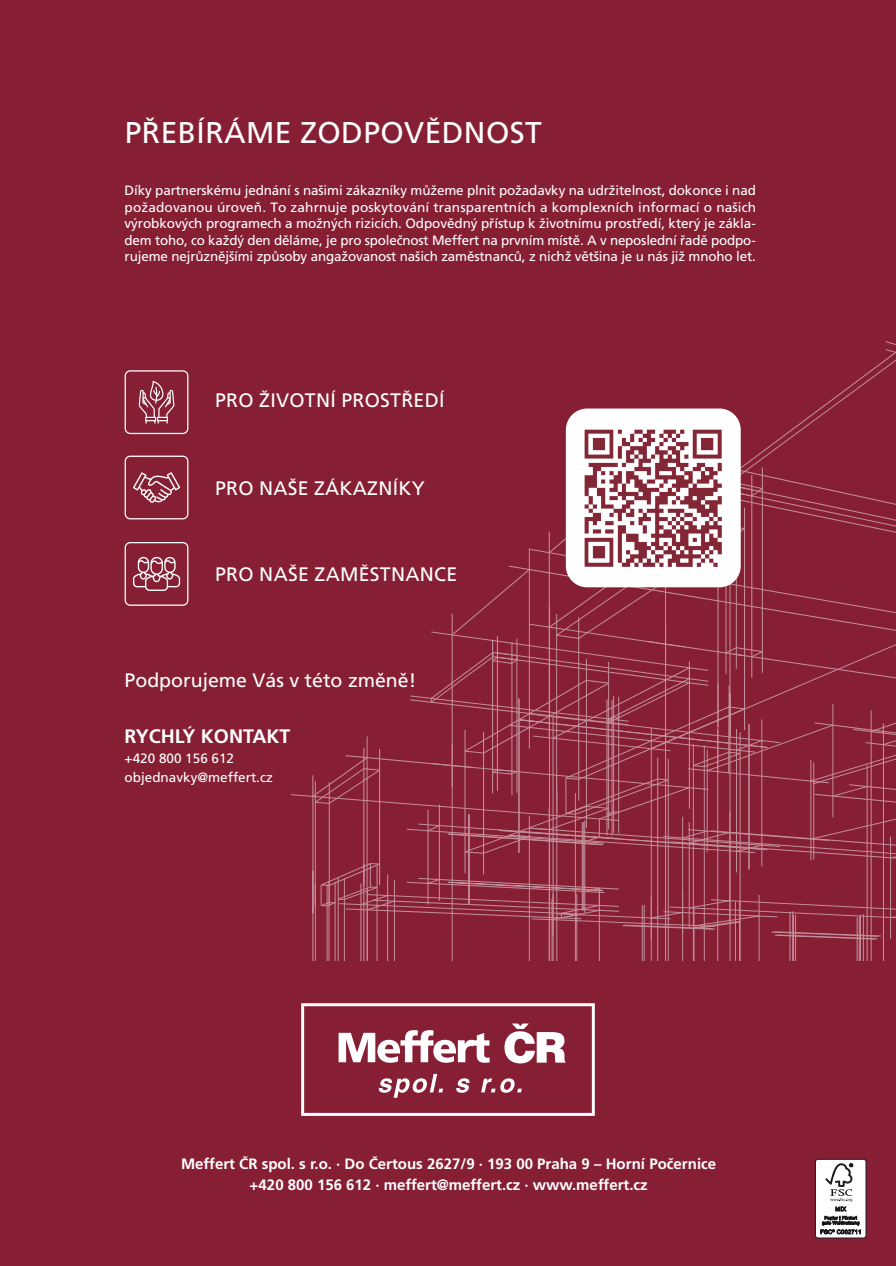
<style>
.page{position:relative;width:896px;height:1266px;background:#fff}
.page>*{position:absolute;margin:0;border:0;box-sizing:border-box;transform-origin:0 0}
.t1{font:30px "Frutiger CE";letter-spacing:.015em;color:#fff}
.t2{font:19.5px "Frutiger CE";letter-spacing:.015em;color:#fff}
.t3{font:700 19.5px "Frutiger CE";color:#fff}
.t4{font:700 15px/21px "Frutiger CE";color:#fff;text-align:center}
.t5{font:13.5px/16.5px "Frutiger CE";letter-spacing:-.01em;color:#fff;text-align:justify}
</style>
<div class="page">
<div style="left:0;top:0;width:895px;height:1265px;background:#871f34"></div>
<svg style="left:125px;top:455px;width:63px;height:64px"></svg>
<svg style="left:125px;top:542px;width:63px;height:63px"></svg>
<svg style="left:125px;top:370px;width:63px;height:64px"></svg>
<svg style="left:291px;top:341px;width:604px;height:619px"></svg>
<svg style="left:504px;top:1023px;width:61px;height:40px"></svg>
<svg style="left:378px;top:1073px;width:65px;height:24px"></svg>
<svg style="left:456px;top:1078px;width:14px;height:14px"></svg>
<svg style="left:481px;top:1078px;width:40px;height:14px"></svg>
<svg style="left:338px;top:1030px;width:151px;height:32px"></svg>
<div style="left:301px;top:1003px;width:293px;height:112px;border:3px solid #fff"></div>
<div style="left:815px;top:1159px;width:50px;height:78px;background:#fff;border-radius:3px"></div>
<div style="left:815px;top:1158px;width:51px;height:80px;border:1px solid #1a1a1a;border-radius:3px"></div>
<svg style="left:820px;top:1163px;width:40px;height:71px"></svg>
<div style="left:573px;top:423px;width:159px;height:149px;background:#fff"></div>
<img style="left:576px;top:421px;width:153px;height:153px">
<h1 class="t1" style="left:125px;top:115px;width:418px">PŘEBÍRÁME ZODPOVĚDNOST</h1>
<p class="t5" style="left:125px;top:182px;width:633px">Díky partnerskému jednání s našimi zákazníky můžeme plnit požadavky na udržitelnost, dokonce i nad požadovanou úroveň. To zahrnuje poskytování transparentních a komplexních informací o našich výrobkových programech a možných rizicích. Odpovědný přístup k životnímu prostředí, který je zákla&shy;dem toho, co každý den děláme, je pro společnost Meffert na prvním místě. A v neposlední řadě podpo&shy;rujeme nejrůznějšími způsoby angažovanost našich zaměstnanců, z nichž většina je u nás již mnoho let.</p>
<h2 class="t2" style="left:215px;top:388px;width:231px">PRO ŽIVOTNÍ PROSTŘEDÍ</h2>
<h2 class="t2" style="left:215px;top:476px;width:211px">PRO NAŠE ZÁKAZNÍKY</h2>
<h2 class="t2" style="left:215px;top:563px;width:243px">PRO NAŠE ZAMĚSTNANCE</h2>
<h2 class="t2" style="left:125px;top:669px;width:293px">Podporujeme Vás v této změně!</h2>
<h2 class="t3" style="left:125px;top:725px;width:167px">RYCHLÝ KONTAKT</h2>
<p class="t5" style="left:125px;top:748px;width:150px;line-height:19.5px">+420 800 156 612 objednavky@meffert.cz</p>
<p class="t4" style="left:181px;top:1152px;width:536px">Meffert ČR spol. s r.o. · Do Čertous 2627/9 · 193 00 Praha 9 – Horní Počernice +420 800 156 612 · meffert@meffert.cz · www.meffert.cz</p>
</div>
